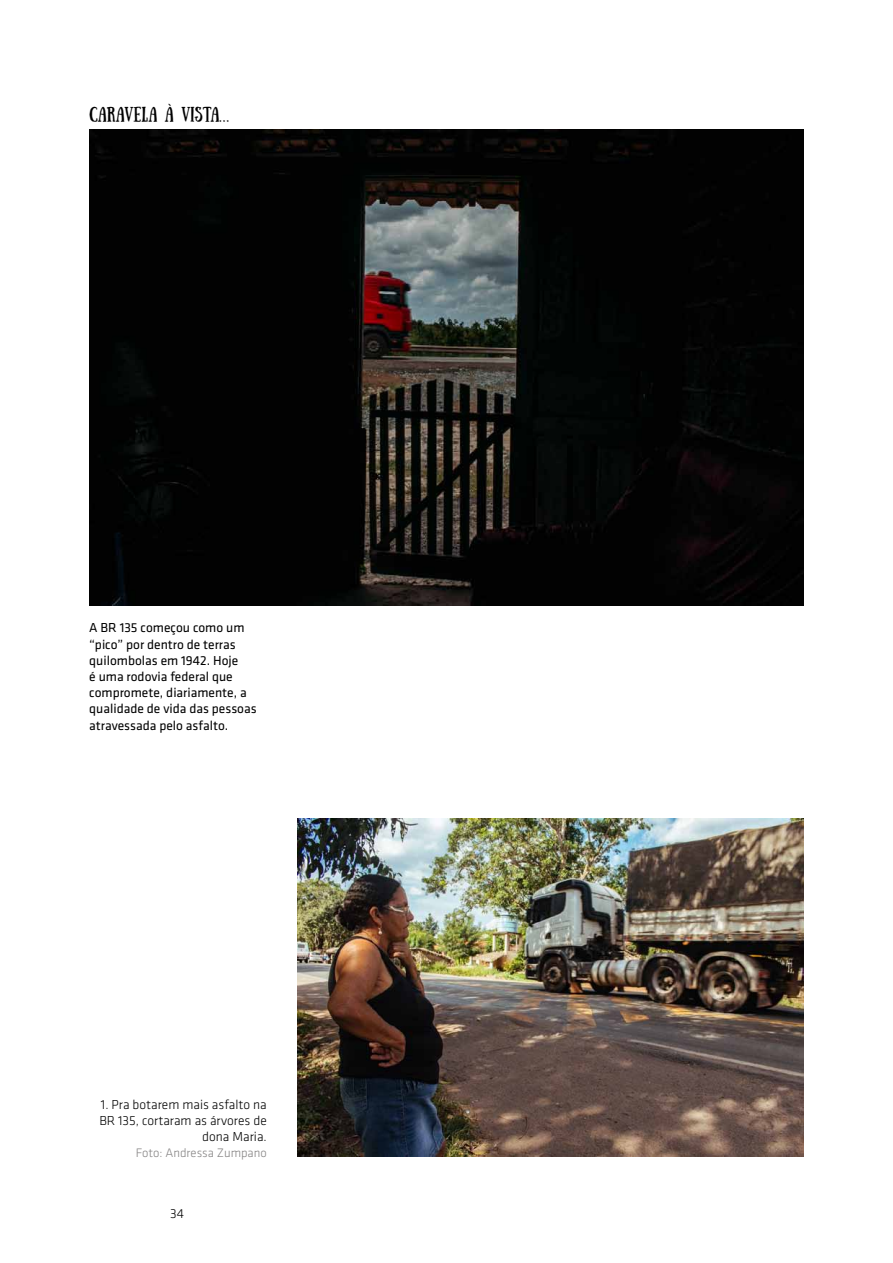
<style>
.page{position:relative;width:893px;height:1263px;background:#fff}
.page>*{position:absolute;margin:0;border:0;box-sizing:border-box;transform-origin:0 0}
.t1{font:15px "Sunday";color:#000}
.t2{font:13.5px/16.2px "Klavika";color:#000}
.t3{font:300 13.5px/16.2px "Klavika";color:#000;text-align:right}
.t4{font:300 12.75px "Klavika";color:#858383}
</style>
<div class="page">
<img style="left:298px;top:819px;width:506px;height:337px">
<img style="left:89px;top:130px;width:715px;height:476px">
<p class="t1" style="left:89px;top:104px;width:19px">CARAVE</p>
<p class="t1" style="left:142px;top:104px;width:49px">LA À VISTA</p>
<p class="t1" style="left:220px;top:104px;width:11px">...</p>
<p class="t2" style="left:89px;top:620px;width:169px">A BR 135 começou como um “pico” por dentro de terras quilombolas em 1942. Hoje<br>é uma rodovia federal que compromete, diariamente, a qualidade de vida das pessoas atravessada pelo asfalto.</p>
<p class="t3" style="left:99px;top:1097px;width:169px">1. Pra botarem mais asfalto na<br>BR 135, cortaram as árvores de dona Maria.</p>
<p class="t4" style="left:136px;top:1145px;width:133px">Foto: Andressa Zumpano</p>
<p class="t3" style="left:170px;top:1205px;width:15px">34</p>
</div>
